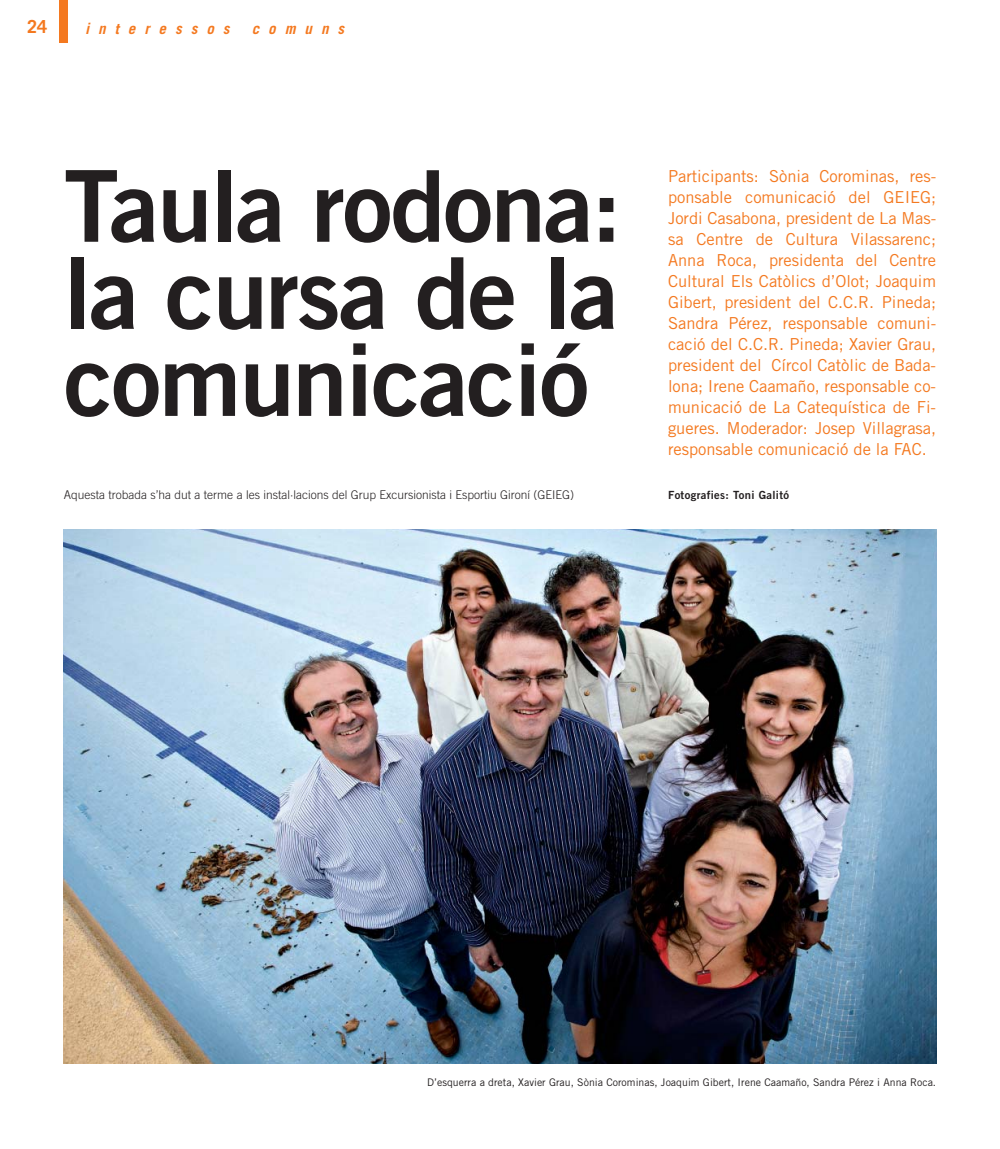
<style>
.page{position:relative;width:1000px;height:1149px;background:#fff}
.page>*{position:absolute;margin:0;border:0;box-sizing:border-box;transform-origin:0 0}
.t1{font:99px/87px "Trade Gothic LT Std Bd 2";letter-spacing:-.02em;color:#231f20;text-align:justify}
.t2{font:700 18px "Trade Gothic LT Std";color:#f47920}
.t3{font:16.5px/21px "Trade Gothic LT Std";color:#f47920;text-align:justify}
.t4{font:italic 700 15px "Trade Gothic LT Std";letter-spacing:.6em;color:#f47920}
.t5{font:300 12px "Trade Gothic LT Std";color:#231f20}
.t6{font:11.25px "Trade Gothic LT Std Bd 2";letter-spacing:.03em;color:#231f20}
.t7{font:10.5px "Trade Gothic LT Std";letter-spacing:.005em;color:#231f20}
</style>
<div class="page">
<div style="left:60px;top:0;width:8px;height:43px;background:#f47920"></div>
<img style="left:64px;top:529px;width:871px;height:534px">
<p class="t2" style="left:27px;top:20px;width:22px">24</p>
<p class="t4" style="left:85px;top:23px;width:146px">interessos</p>
<p class="t4" style="left:252px;top:23px;width:94px">comuns</p>
<h1 class="t1" style="left:64px;top:171px;width:559px">Taula rodona: la cursa de la comunicació</h1>
<p class="t3" style="left:668px;top:167px;width:269px">Participants: Sònia Corominas, res&shy;ponsable comunicació del GEIEG; Jordi Casabona, president de La Mas&shy;sa Centre de Cultura Vilassarenc; Anna Roca, presidenta del Centre Cultural Els Catòlics d’Olot; Joaquim Gibert, president del C.C.R. Pineda; Sandra Pérez, responsable comuni&shy;cació del C.C.R. Pineda; Xavier Grau, president del Círcol Catòlic de Bada&shy;lona; Irene Caamaño, responsable co&shy;municació de La Catequística de Fi&shy;gueres. Moderador: Josep Villagrasa, responsable comunicació de la FAC.</p>
<p class="t5" style="left:64px;top:490px;width:512px">Aquesta trobada s’ha dut a terme a les instal·lacions del Grup Excursionista i Esportiu Gironí (GEIEG)</p>
<p class="t6" style="left:668px;top:490px;width:122px">Fotografies: Toni Galitó</p>
<p class="t7" style="left:427px;top:1077px;width:510px">D’esquerra a dreta, Xavier Grau, Sònia Corominas, Joaquim Gibert, Irene Caamaño, Sandra Pérez i Anna Roca.</p>
</div>
